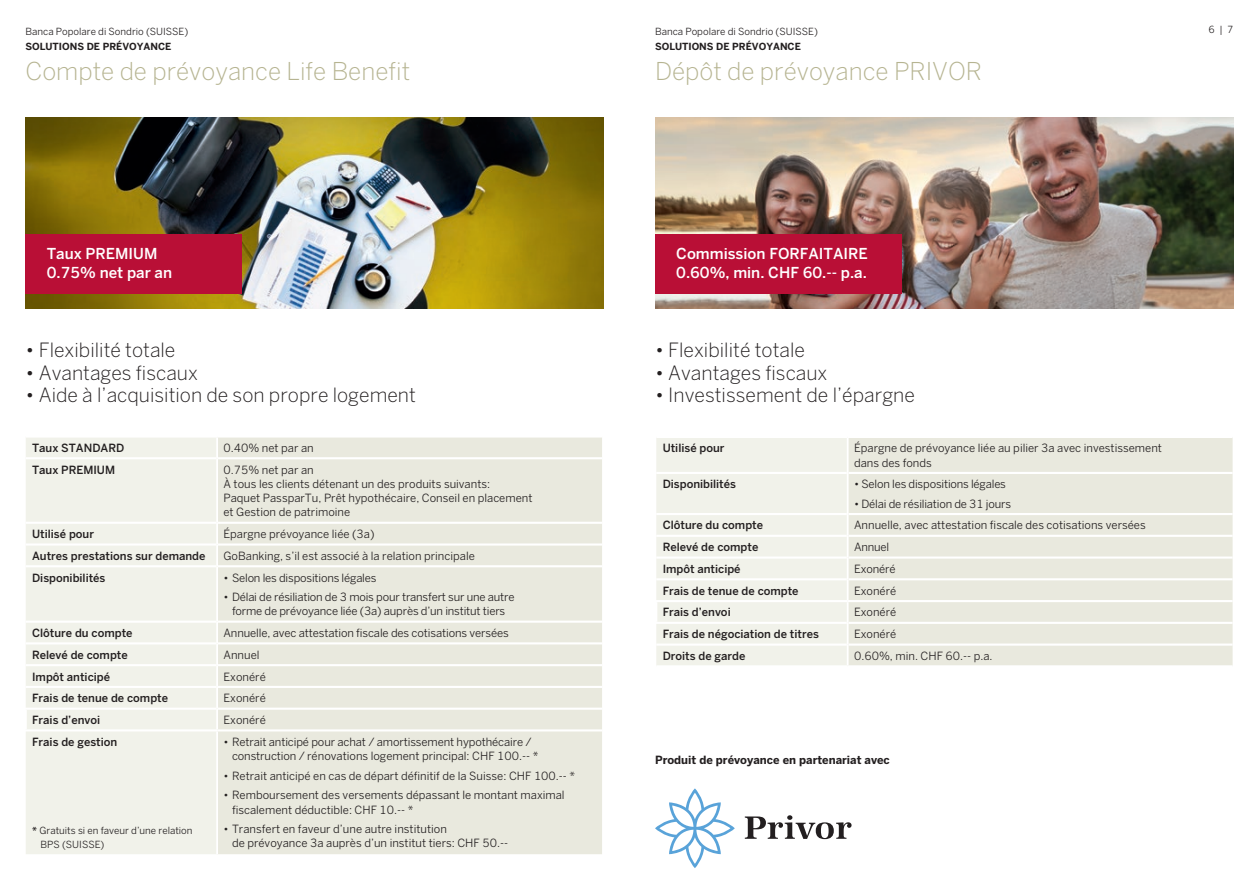
<style>
.page{position:relative;width:1259px;height:893px;background:#fff}
.page>*{position:absolute;margin:0;border:0;box-sizing:border-box;transform-origin:0 0}
.t1{font:300 24.3px "Benton Sans TF";color:#b6b491}
.t2{font:300 19.5px "Benton Sans TF";color:#231f20}
.t3{font:500 15px/19.5px "Benton Sans TF";color:#fff}
.t4{font:11.25px/14.2px "Benton Sans TF";color:#231f20}
.t5{font:500 11.25px "Benton Sans TF";color:#231f20}
.t6{font:700 11.25px "Benton Sans TF";color:#231f20}
.t7{font:9.75px/14.2px "Benton Sans TF";color:#231f20}
.t8{font:700 9.75px "Benton Sans TF";color:#231f20}
.s1{font-weight:500}
</style>
<div class="page">
<div style="left:26px;top:438px;width:190px;height:416px;background:#f1f2ea"></div>
<div style="left:218px;top:438px;width:384px;height:416px;background:#e9e9de"></div>
<hr style="left:26px;top:457px;width:190px;height:2px;background:#fff">
<hr style="left:218px;top:457px;width:384px;height:2px;background:#fff">
<hr style="left:26px;top:522px;width:190px;height:2px;background:#fff">
<hr style="left:218px;top:522px;width:384px;height:2px;background:#fff">
<hr style="left:26px;top:543px;width:190px;height:3px;background:#fff">
<hr style="left:218px;top:543px;width:384px;height:3px;background:#fff">
<hr style="left:26px;top:565px;width:190px;height:2px;background:#fff">
<hr style="left:218px;top:565px;width:384px;height:2px;background:#fff">
<hr style="left:26px;top:621px;width:190px;height:2px;background:#fff">
<hr style="left:218px;top:621px;width:384px;height:2px;background:#fff">
<hr style="left:26px;top:642px;width:190px;height:2px;background:#fff">
<hr style="left:218px;top:642px;width:384px;height:2px;background:#fff">
<hr style="left:26px;top:664px;width:190px;height:2px;background:#fff">
<hr style="left:218px;top:664px;width:384px;height:2px;background:#fff">
<hr style="left:26px;top:686px;width:190px;height:2px;background:#fff">
<hr style="left:218px;top:686px;width:384px;height:2px;background:#fff">
<hr style="left:25px;top:708px;width:191px;height:2px;background:#fff">
<hr style="left:218px;top:708px;width:384px;height:2px;background:#fff">
<hr style="left:217px;top:729px;width:385px;height:2px;background:#fff">
<svg style="left:26px;top:710px;width:1px;height:19px"></svg>
<hr style="left:25px;top:729px;width:192px;height:2px;background:#fff">
<img style="left:26px;top:117px;width:578px;height:192px">
<img style="left:655px;top:117px;width:578px;height:192px">
<div style="left:26px;top:234px;width:216px;height:59px;background:#b90f36"></div>
<div style="left:655px;top:234px;width:246px;height:59px;background:#b90f36"></div>
<div style="left:848px;top:438px;width:384px;height:227px;background:#e9e9de"></div>
<hr style="left:848px;top:472px;width:384px;height:2px;background:#fff">
<hr style="left:848px;top:513px;width:384px;height:2px;background:#fff">
<hr style="left:848px;top:535px;width:384px;height:2px;background:#fff">
<hr style="left:848px;top:556px;width:384px;height:3px;background:#fff">
<hr style="left:848px;top:578px;width:384px;height:2px;background:#fff">
<hr style="left:847px;top:600px;width:385px;height:2px;background:#fff">
<hr style="left:848px;top:622px;width:384px;height:2px;background:#fff">
<hr style="left:848px;top:643px;width:384px;height:3px;background:#fff">
<svg style="left:656px;top:438px;width:191px;height:227px"></svg>
<hr style="left:655px;top:600px;width:192px;height:2px;background:#fff">
<hr style="left:655px;top:602px;width:2px;height:20px;background:#fff">
<svg style="left:745px;top:815px;width:106px;height:24px"></svg>
<svg style="left:655px;top:788px;width:80px;height:80px"></svg>
<p class="t7" style="left:26px;top:24px;width:164px">Banca Popolare di Sondrio (SUISSE)</p>
<p class="t8" style="left:26px;top:41px;width:147px">SOLUTIONS DE PRÉVOYANCE</p>
<h1 class="t1" style="left:26px;top:57px;width:386px">Compte de prévoyance Life Benefit</h1>
<p class="t7" style="left:655px;top:24px;width:164px">Banca Popolare di Sondrio (SUISSE)</p>
<p class="t8" style="left:655px;top:41px;width:147px">SOLUTIONS DE PRÉVOYANCE</p>
<h1 class="t1" style="left:655px;top:57px;width:329px">Dépôt de prévoyance PRIVOR</h1>
<p class="t7" style="left:1208px;top:23px;width:26px">6 | 7</p>
<h3 class="t3" style="left:47px;top:243px;width:127px">Taux PREMIUM<br>0.75% net par an</h3>
<h3 class="t3" style="left:676px;top:243px;width:193px">Commission FORFAITAIRE<br>0.60%, min. CHF 60.-- p.a.</h3>
<h2 class="t2" style="left:26px;top:339px;width:151px">• Flexibilité totale</h2>
<h2 class="t2" style="left:26px;top:361px;width:174px">• Avantages fiscaux</h2>
<h2 class="t2" style="left:26px;top:384px;width:392px">• Aide à l’acquisition de son propre logement</h2>
<p class="t5" style="left:32px;top:441px;width:94px">Taux STANDARD</p>
<p class="t4" style="left:223px;top:441px;width:92px">0.40% net par an</p>
<p class="t5" style="left:32px;top:463px;width:85px">Taux PREMIUM</p>
<p class="t4" style="left:223px;top:462px;width:310px">0.75% net par an<br>À tous les clients détenant un des produits suivants:<br>Paquet PassparTu, Prêt hypothécaire, Conseil en placement et Gestion de patrimoine</p>
<p class="t5" style="left:32px;top:527px;width:63px">Utilisé pour</p>
<p class="t4" style="left:223px;top:527px;width:153px">Épargne prévoyance liée (3a)</p>
<p class="t5" style="left:32px;top:549px;width:175px">Autres prestations sur demande</p>
<p class="t4" style="left:223px;top:549px;width:253px">GoBanking, s’il est associé à la relation principale</p>
<p class="t5" style="left:32px;top:571px;width:75px">Disponibilités</p>
<p class="t4" style="left:223px;top:570px;width:154px">• Selon les dispositions légales</p>
<p class="t4" style="left:223px;top:590px;width:293px;text-align:center">• Délai de résiliation de 3 mois pour transfert sur une autre forme de prévoyance liée (3a) auprès d’un institut tiers</p>
<p class="t5" style="left:32px;top:626px;width:102px">Clôture du compte</p>
<p class="t4" style="left:223px;top:626px;width:287px">Annuelle, avec attestation fiscale des cotisations versées</p>
<p class="t5" style="left:32px;top:648px;width:97px">Relevé de compte</p>
<p class="t4" style="left:223px;top:647px;width:38px">Annuel</p>
<p class="t5" style="left:32px;top:670px;width:79px">Impôt anticipé</p>
<p class="t4" style="left:223px;top:669px;width:44px">Exonéré</p>
<p class="t5" style="left:32px;top:691px;width:137px">Frais de tenue de compte</p>
<p class="t4" style="left:223px;top:691px;width:44px">Exonéré</p>
<p class="t5" style="left:32px;top:713px;width:70px">Frais d’envoi</p>
<p class="t4" style="left:223px;top:713px;width:44px">Exonéré</p>
<p class="t5" style="left:32px;top:735px;width:87px">Frais de gestion</p>
<p class="t4" style="left:232px;top:735px;width:308px;text-indent:-9px">• Retrait anticipé pour achat / amortissement hypothécaire / construction / rénovations logement principal: CHF 100.-- *</p>
<p class="t4" style="left:223px;top:769px;width:353px">• Retrait anticipé en cas de départ définitif de la Suisse: CHF 100.-- *</p>
<p class="t4" style="left:232px;top:788px;width:334px;text-indent:-9px">• Remboursement des versements dépassant le montant maximal fiscalement déductible: CHF 10.-- *</p>
<p class="t4" style="left:232px;top:822px;width:277px;text-indent:-9px">• Transfert en faveur d’une autre institution<br>de prévoyance 3a auprès d’un institut tiers: CHF 50.--</p>
<p class="t7" style="left:41px;top:823px;width:153px;text-indent:-9px"><span class="s1">*</span> Gratuits si en faveur d’une relation<br>BPS (SUISSE)</p>
<h2 class="t2" style="left:655px;top:339px;width:151px">• Flexibilité totale</h2>
<h2 class="t2" style="left:655px;top:361px;width:174px">• Avantages fiscaux</h2>
<h2 class="t2" style="left:655px;top:384px;width:261px">• Investissement de l’épargne</h2>
<p class="t5" style="left:662px;top:441px;width:63px">Utilisé pour</p>
<p class="t4" style="left:854px;top:441px;width:309px">Épargne de prévoyance liée au pilier 3a avec investissement dans des fonds</p>
<p class="t5" style="left:662px;top:477px;width:75px">Disponibilités</p>
<p class="t4" style="left:854px;top:477px;width:153px">• Selon les dispositions légales</p>
<p class="t4" style="left:854px;top:496px;width:159px">• Délai de résiliation de 31 jours</p>
<p class="t5" style="left:662px;top:519px;width:102px">Clôture du compte</p>
<p class="t4" style="left:854px;top:518px;width:293px">Annuelle, avec attestation fiscale des cotisations versées</p>
<p class="t5" style="left:662px;top:540px;width:97px">Relevé de compte</p>
<p class="t4" style="left:854px;top:540px;width:37px">Annuel</p>
<p class="t5" style="left:662px;top:562px;width:79px">Impôt anticipé</p>
<p class="t4" style="left:854px;top:562px;width:43px">Exonéré</p>
<p class="t5" style="left:662px;top:584px;width:137px">Frais de tenue de compte</p>
<p class="t4" style="left:854px;top:583px;width:44px">Exonéré</p>
<p class="t5" style="left:662px;top:606px;width:70px">Frais d’envoi</p>
<p class="t4" style="left:854px;top:605px;width:44px">Exonéré</p>
<p class="t5" style="left:662px;top:627px;width:158px">Frais de négociation de titres</p>
<p class="t4" style="left:854px;top:627px;width:44px">Exonéré</p>
<p class="t5" style="left:662px;top:649px;width:84px">Droits de garde</p>
<p class="t4" style="left:854px;top:649px;width:140px">0.60%, min. CHF 60.-- p.a.</p>
<p class="t6" style="left:655px;top:753px;width:236px">Produit de prévoyance en partenariat avec</p>
</div>
